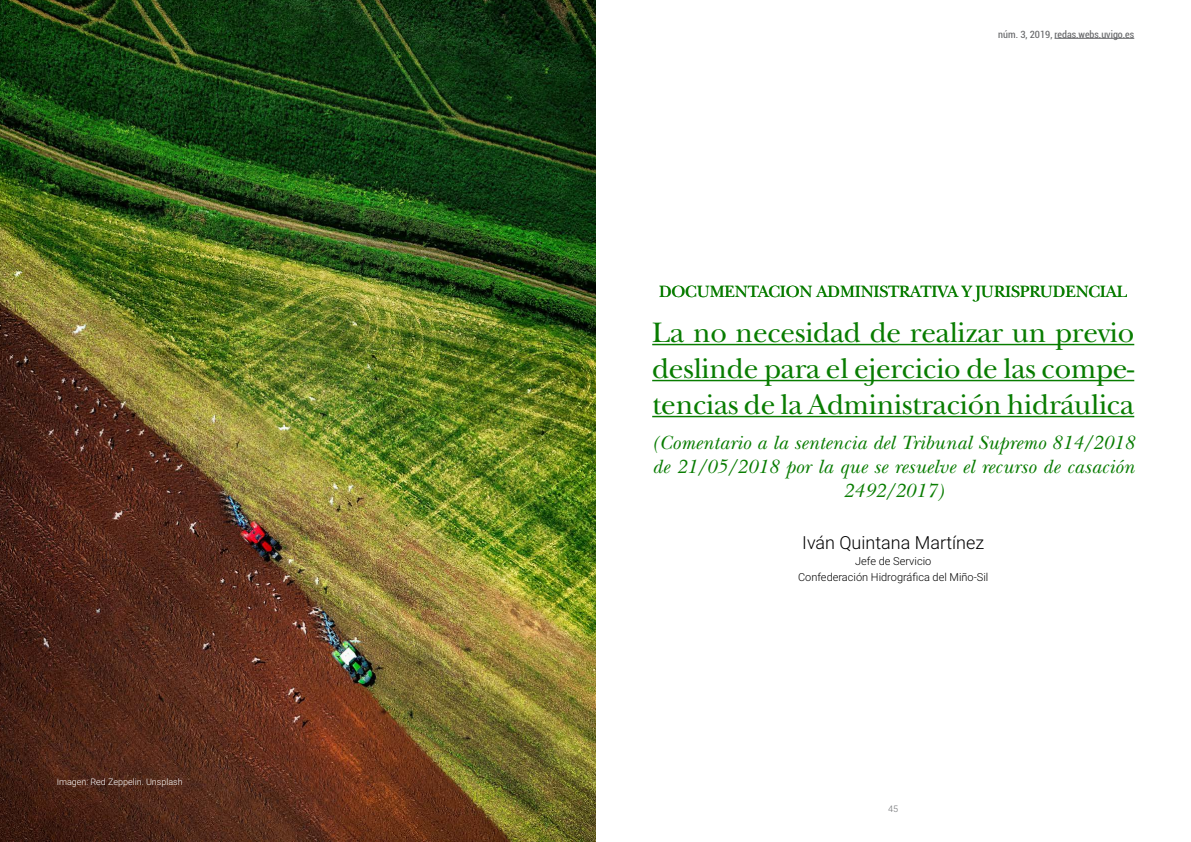
<style>
.page{position:relative;width:1191px;height:842px;background:#fff}
.page>*{position:absolute;margin:0;border:0;box-sizing:border-box;transform-origin:0 0}
.t1{font:29.4px/36px "New Baskerville Std";letter-spacing:-.01em;color:#087c00;text-align:justify}
.t2{font:italic 20px/24px "New Baskerville Std";letter-spacing:.01em;color:#087c00;text-align:center}
.t3{font:300 18px "Roboto";color:#000}
.t4{font:17px "New Baskerville Std";letter-spacing:-.01em;color:#087c00}
.t5{font:300 11px/16px "Roboto";color:#000;text-align:center}
.t6{font:condensed 10px "Roboto";color:#636466}
.t7{font:300 9px "Roboto";color:#fff}
.t8{font:300 9px "Roboto";color:#6d6e71}
</style>
<div class="page">
<hr style="left:1054px;top:38px;width:80px;height:1px;background:#636466">
<img style="left:0;top:0;width:595px;height:842px">
<hr style="left:652px;top:344px;width:482px;height:1px;background:#087c00">
<hr style="left:652px;top:380px;width:482px;height:1px;background:#087c00">
<hr style="left:652px;top:416px;width:482px;height:1px;background:#087c00">
<p class="t7" style="left:57px;top:775px;width:128px">Imagen: Red Zeppelin. Unsplash</p>
<p class="t6" style="left:998px;top:27px;width:137px">núm. 3, 2019, redas.webs.uvigo.es</p>
<p class="t4" style="left:659px;top:281px;width:470px">DOCUMENTACION ADMINISTRATIVA Y JURISPRUDENCIAL</p>
<h1 class="t1" style="left:652px;top:314px;width:483px">La no necesidad de realizar un previo deslinde para el ejercicio de las compe&shy;tencias de la Administración hidráulica</h1>
<p class="t2" style="left:652px;top:431px;width:483px">(Comentario a la sentencia del Tribunal Supremo 814/2018 de 21/05/2018 por la que se resuelve el recurso de casación<br>2492/2017)</p>
<p class="t3" style="left:802px;top:529px;width:183px">Iván Quintana Martínez</p>
<p class="t5" style="left:798px;top:552px;width:192px">Jefe de Servicio<br>Confederación Hidrográfica del Miño-Sil</p>
<p class="t8" style="left:888px;top:802px;width:11px">45</p>
</div>
